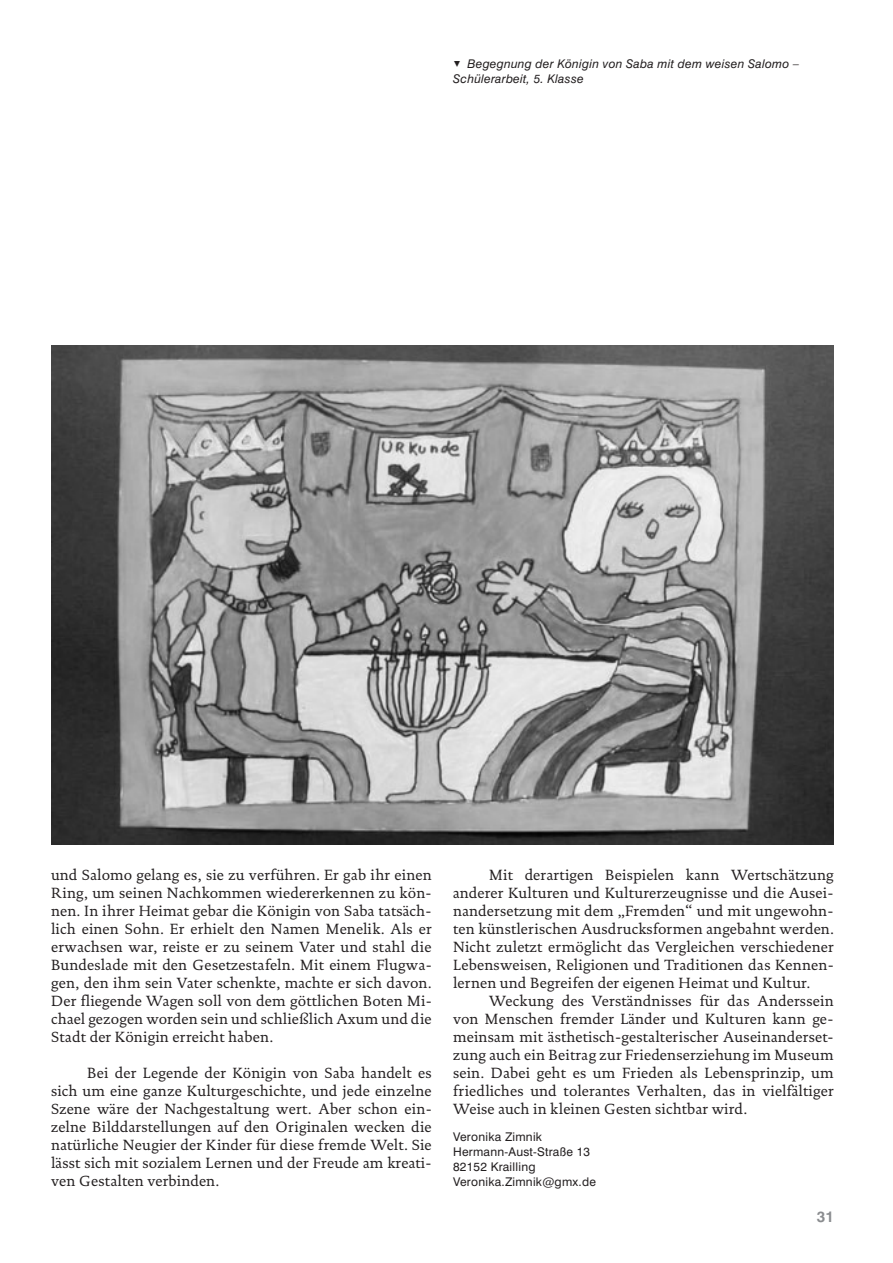
<style>
.page{position:relative;width:893px;height:1263px;background:#fff}
.page>*{position:absolute;margin:0;border:0;box-sizing:border-box;transform-origin:0 0}
.t1{font:15px/18px "DTL Documenta ST";letter-spacing:.01em;color:#231f20;text-align:justify}
.t2{font:700 15px "Swiss 721 BT";color:#8a8c8f}
.t3{font:12px/15px "Swiss 721 BT";letter-spacing:.02em;color:#231f20}
.t4{font:italic 12px/15px "Swiss 721 BT";letter-spacing:.02em;color:#231f20}
</style>
<div class="page">
<img style="left:51px;top:346px;width:782px;height:498px">
<p class="t4" style="left:453px;top:56px;width:347px;text-indent:14px">Begegnung der Königin von Saba mit dem weisen Salomo –<br>Schülerarbeit, 5. Klasse</p>
<p class="t1" style="left:51px;top:868px;width:382px">und Salomo gelang es, sie zu verführen. Er gab ihr einen Ring, um seinen Nachkommen wiedererkennen zu kön&shy;nen. In ihrer Heimat gebar die Königin von Saba tatsäch&shy;lich einen Sohn. Er erhielt den Namen Menelik. Als er erwachsen war, reiste er zu seinem Vater und stahl die Bundeslade mit den Gesetzestafeln. Mit einem Flugwa&shy;gen, den ihm sein Vater schenkte, machte er sich davon.<br>Der fliegende Wagen soll von dem göttlichen Boten Mi&shy;chael gezogen worden sein und schließlich Axum und die Stadt der Königin erreicht haben.</p>
<p class="t1" style="left:51px;top:1066px;width:382px;text-indent:36px">Bei der Legende der Königin von Saba handelt es sich um eine ganze Kulturgeschichte, und jede einzelne Szene wäre der Nachgestaltung wert. Aber schon ein&shy;zelne Bilddarstellungen auf den Originalen wecken die natürliche Neugier der Kinder für diese fremde Welt. Sie lässt sich mit sozialem Lernen und der Freude am kreati&shy;ven Gestalten verbinden.</p>
<p class="t1" style="left:453px;top:868px;width:382px;text-indent:36px">Mit derartigen Beispielen kann Wertschätzung anderer Kulturen und Kulturerzeugnisse und die Ausei&shy;nandersetzung mit dem „Fremden“ und mit ungewohn&shy;ten künstlerischen Ausdrucksformen angebahnt werden.<br>Nicht zuletzt ermöglicht das Vergleichen verschiedener Lebensweisen, Religionen und Traditionen das Kennen&shy;lernen und Begreifen der eigenen Heimat und Kultur.</p>
<p class="t1" style="left:453px;top:994px;width:382px;text-indent:36px">Weckung des Verständnisses für das Anderssein von Menschen fremder Länder und Kulturen kann ge&shy;meinsam mit ästhetisch-gestalterischer Auseinanderset&shy;zung auch ein Beitrag zur Friedenserziehung im Museum sein. Dabei geht es um Frieden als Lebensprinzip, um friedliches und tolerantes Verhalten, das in vielfältiger Weise auch in kleinen Gesten sichtbar wird.</p>
<p class="t3" style="left:453px;top:1129px;width:144px">Veronika Zimnik<br>Hermann-Aust-Straße 13<br>82152 Krailling<br>Veronika.Zimnik@gmx.de</p>
<p class="t2" style="left:816px;top:1208px;width:19px">31</p>
</div>
